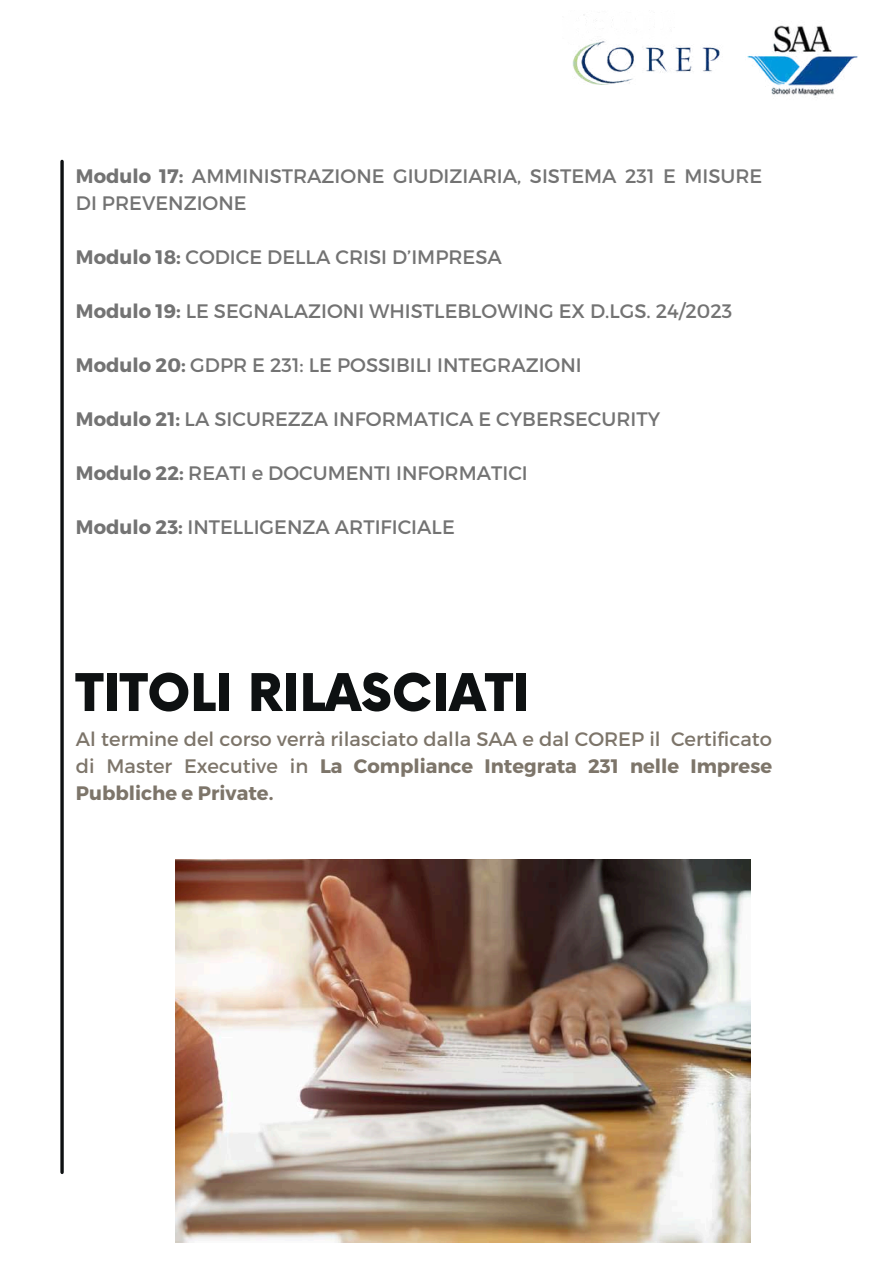
<style>
.page{position:relative;width:894px;height:1264px;background:#fff}
.page>*{position:absolute;margin:0;border:0;box-sizing:border-box;transform-origin:0 0}
.t1{font:900 50.55px "Now";color:#0e1112}
.t2{font:19.5px/27px "Montserrat";color:#737373}
.t3{font:19.5px/27px "Montserrat";color:#7d756a;text-align:justify}
.s1{font-weight:700}
</style>
<div class="page">
<svg style="left:60px;top:161px;width:4px;height:1011px;background:#323536"></svg>
<img style="left:572px;top:40px;width:148px;height:45px">
<img style="left:747px;top:25px;width:111px;height:71px">
<img style="left:175px;top:859px;width:575px;height:383px">
<p class="t2" style="left:76px;top:161px;width:687px"><span class="s1">Modulo 17:</span> AMMINISTRAZIONE GIUDIZIARIA, SISTEMA 231 E MISURE<br>DI PREVENZIONE</p>
<p class="t2" style="left:76px;top:242px;width:427px"><span class="s1">Modulo 18:</span> CODICE DELLA CRISI D’IMPRESA</p>
<p class="t2" style="left:76px;top:296px;width:657px"><span class="s1">Modulo 19:</span> LE SEGNALAZIONI WHISTLEBLOWING EX D.LGS. 24/2023</p>
<p class="t2" style="left:76px;top:350px;width:507px"><span class="s1">Modulo 20:</span> GDPR E 231: LE POSSIBILI INTEGRAZIONI</p>
<p class="t2" style="left:76px;top:404px;width:585px"><span class="s1">Modulo 21:</span> LA SICUREZZA INFORMATICA E CYBERSECURITY</p>
<p class="t2" style="left:76px;top:458px;width:453px"><span class="s1">Modulo 22:</span> REATI e DOCUMENTI INFORMATICI</p>
<p class="t2" style="left:76px;top:512px;width:380px"><span class="s1">Modulo 23:</span> INTELLIGENZA ARTIFICIALE</p>
<h1 class="t1" style="left:76px;top:665px;width:455px">TITOLI RILASCIATI</h1>
<p class="t3" style="left:76px;top:724px;width:697px">Al termine del corso verrà rilasciato dalla SAA e dal COREP il Certificato di Master Executive in <span class="s1">La Compliance Integrata 231 nelle Imprese Pubbliche e Private.</span></p>
</div>
